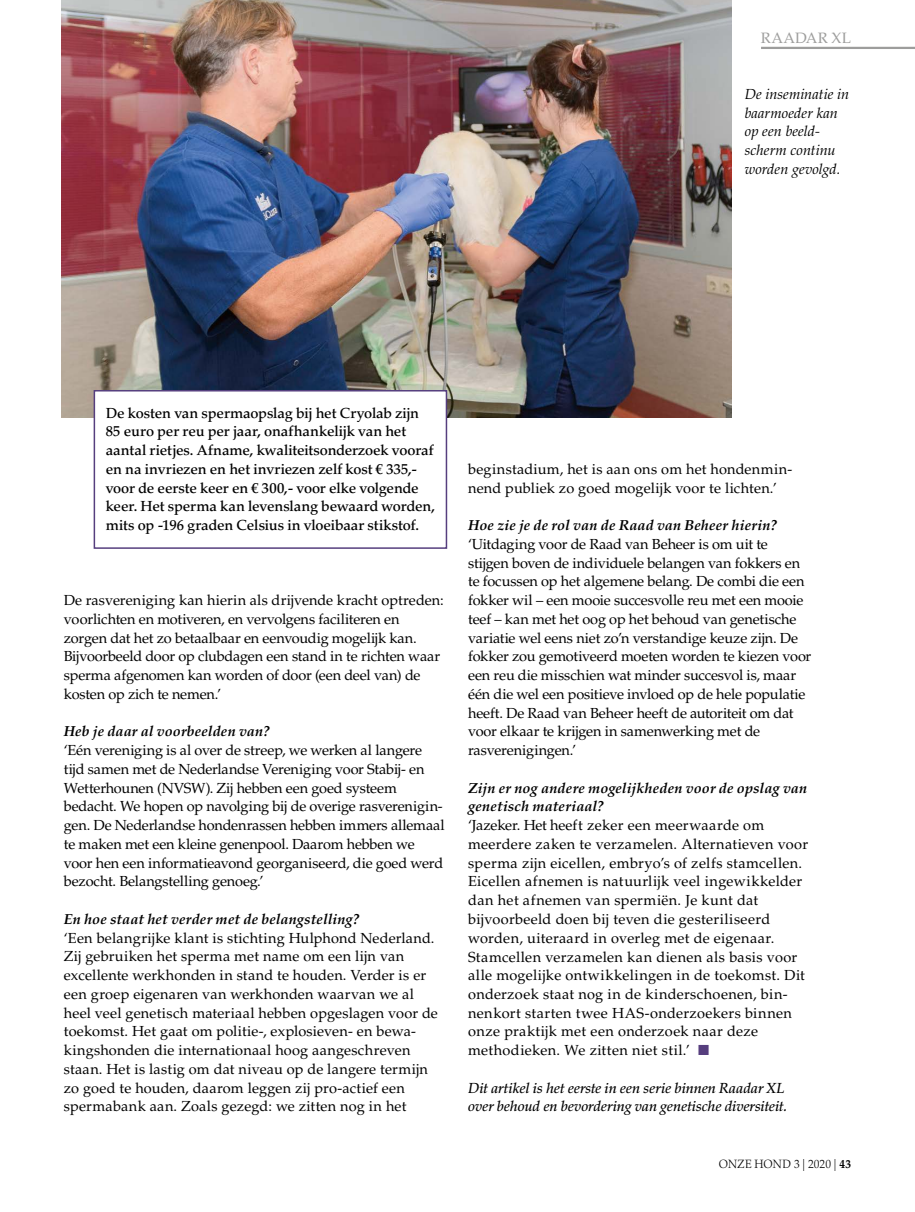
<style>
.page{position:relative;width:915px;height:1212px;background:#fff}
.page>*{position:absolute;margin:0;border:0;box-sizing:border-box;transform-origin:0 0}
.t1{font:15px "Palatino LT Std";letter-spacing:.015em;color:#9d9d9c}
.t2{font:14.55px/18.8px "Palatino LT Std";color:#000}
.t3{font:14.55px/18.8px "Palatino LT Std";letter-spacing:.02em;color:#000}
.t4{font:500 14.55px/18.8px "Palatino LT Std";letter-spacing:-.01em;color:#000}
.t5{font:italic 700 14.55px/18.8px "Palatino LT Std";letter-spacing:.005em;color:#000}
.t6{font:italic 500 14.55px/18.8px "Palatino LT Std";letter-spacing:-.01em;color:#000}
.t7{font:italic 14.55px/18.8px "Palatino LT Std";letter-spacing:.005em;color:#000}
.t8{font:300 12px "Palatino LT Std";letter-spacing:.005em;color:#000;scale:.95 1}
.s1{color:#563e7e}
.s2{font-weight:700}
</style>
<div class="page">
<img style="left:62px;top:0;width:669px;height:418px">
<div style="left:94px;top:391px;width:352px;height:157px;background:#fff"></div>
<div style="left:94px;top:390px;width:353px;height:159px;border:2px solid #563e7e"></div>
<hr style="left:760px;top:47px;width:154px;height:2px;background:#9d9d9c">
<p class="t1" style="left:760px;top:29px;width:92px">RAADAR XL</p>
<p class="t7" style="left:744px;top:85px;width:106px">De inseminatie in baarmoeder kan op een beeld&shy;scherm continu worden gevolgd.</p>
<p class="t4" style="left:106px;top:403px;width:330px">De kosten van spermaopslag bij het Cryolab zijn 85 euro per reu per jaar, onafhankelijk van het aantal rietjes. Afname, kwaliteitsonderzoek vooraf en na invriezen en het invriezen zelf kost € 335,- voor de eerste keer en € 300,- voor elke volgende keer. Het sperma kan levenslang bewaard worden, mits op -196 graden Celsius in vloeibaar stikstof.</p>
<p class="t2" style="left:64px;top:591px;width:381px">De rasvereniging kan hierin als drijvende kracht optreden: voorlichten en motiveren, en vervolgens faciliteren en zorgen dat het zo betaalbaar en eenvoudig mogelijk kan.<br>Bijvoorbeeld door op clubdagen een stand in te richten waar sperma afgenomen kan worden of door (een deel van) de kosten op zich te nemen.’</p>
<p class="t5" style="left:64px;top:722px;width:207px">Heb je daar al voorbeelden van?</p>
<p class="t2" style="left:64px;top:741px;width:382px">‘Eén vereniging is al over de streep, we werken al langere tijd samen met de Nederlandse Vereniging voor Stabij- en Wetterhounen (NVSW). Zij hebben een goed systeem bedacht. We hopen op navolging bij de overige rasverenigin&shy;gen. De Nederlandse hondenrassen hebben immers allemaal te maken met een kleine genenpool. Daarom hebben we voor hen een informatieavond georganiseerd, die goed werd bezocht. Belangstelling genoeg.’</p>
<p class="t5" style="left:64px;top:910px;width:297px">En hoe staat het verder met de belangstelling?</p>
<p class="t2" style="left:64px;top:928px;width:375px">‘Een belangrijke klant is stichting Hulphond Nederland.<br>Zij gebruiken het sperma met name om een lijn van excellente werkhonden in stand te houden. Verder is er een groep eigenaren van werkhonden waarvan we al heel veel genetisch materiaal hebben opgeslagen voor de toekomst. Het gaat om politie-, explosieven- en bewa&shy;kingshonden die internationaal hoog aangeschreven staan. Het is lastig om dat niveau op de langere termijn zo goed te houden, daarom leggen zij pro-actief een spermabank aan. Zoals gezegd: we zitten nog in het</p>
<p class="t2" style="left:468px;top:460px;width:325px">beginstadium, het is aan ons om het hondenmin&shy;nend publiek zo goed mogelijk voor te lichten.’</p>
<p class="t5" style="left:468px;top:516px;width:310px">Hoe zie je de rol van de Raad van Beheer hierin?</p>
<p class="t2" style="left:468px;top:535px;width:344px">‘Uitdaging voor de Raad van Beheer is om uit te stijgen boven de individuele belangen van fokkers en te focussen op het algemene belang. De combi die een fokker wil – een mooie succesvolle reu met een mooie teef – kan met het oog op het behoud van genetische variatie wel eens niet zo’n verstandige keuze zijn. De fokker zou gemotiveerd moeten worden te kiezen voor een reu die misschien wat minder succesvol is, maar één die wel een positieve invloed op de hele populatie heeft. De Raad van Beheer heeft de autoriteit om dat voor elkaar te krijgen in samenwerking met de rasverenigingen.’</p>
<p class="t5" style="left:468px;top:778px;width:340px">Zijn er nog andere mogelijkheden voor de opslag van genetisch materiaal?</p>
<p class="t3" style="left:468px;top:816px;width:341px">‘Jazeker. Het heeft zeker een meerwaarde om meerdere zaken te verzamelen. Alternatieven voor sperma zijn eicellen, embryo’s of zelfs stamcellen.<br>Eicellen afnemen is natuurlijk veel ingewikkelder dan het afnemen van spermiën. Je kunt dat bijvoorbeeld doen bij teven die gesteriliseerd worden, uiteraard in overleg met de eigenaar.<br>Stamcellen verzamelen kan dienen als basis voor alle mogelijke ontwikkelingen in de toekomst. Dit onderzoek staat nog in de kinderschoenen, bin&shy;nenkort starten twee HAS-onderzoekers binnen onze praktijk met een onderzoek naar deze methodieken. We zitten niet stil.’ <span class="s1">■</span></p>
<p class="t6" style="left:468px;top:1078px;width:320px">Dit artikel is het eerste in een serie binnen Raadar XL over behoud en bevordering van genetische diversiteit.</p>
<p class="t8" style="left:718px;top:1157px;width:140px">ONZE HOND 3 | 2020 | <span class="s2">43</span></p>
</div>
